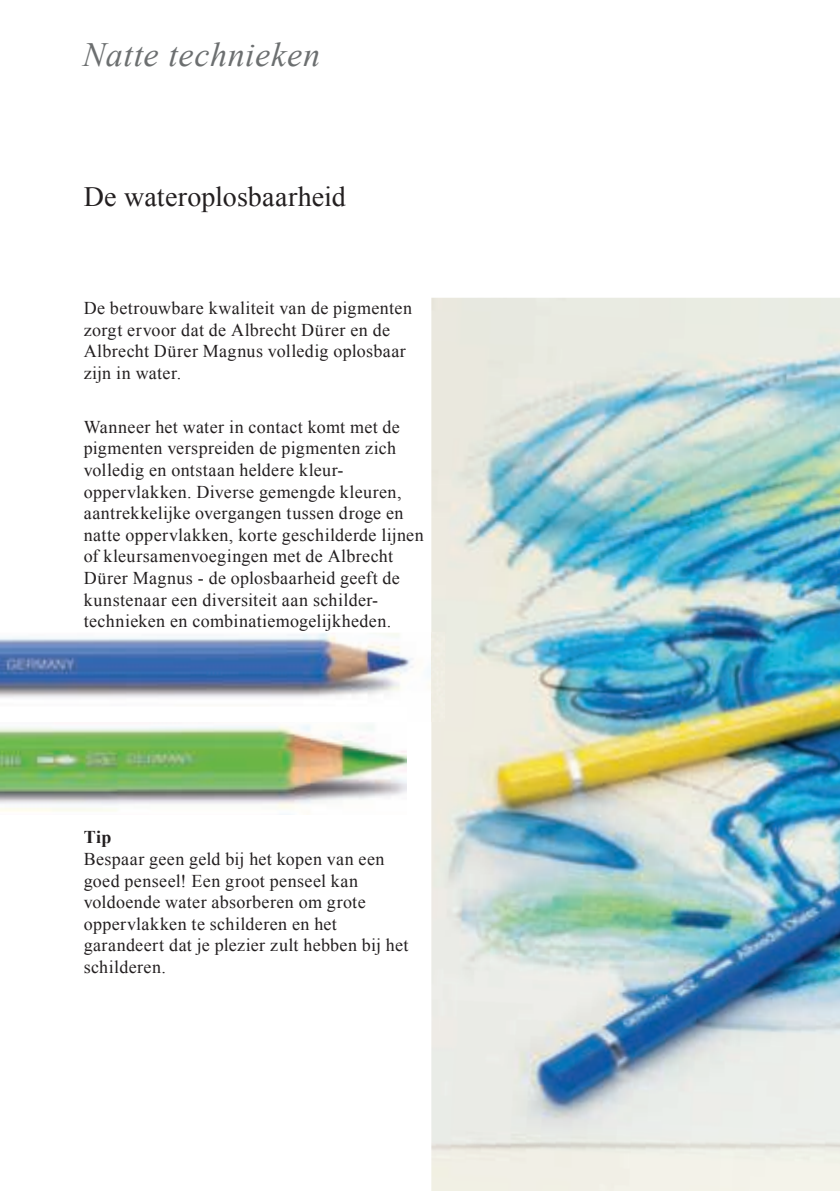
<style>
.page{position:relative;width:840px;height:1191px;background:#fff}
.page>*{position:absolute;margin:0;border:0;box-sizing:border-box;transform-origin:0 0}
.t1{font:italic 34px "Times New Roman";letter-spacing:.02em;color:#6c6f70}
.t2{font:28px "Times New Roman";letter-spacing:.005em;color:#231f20}
.t3{font:18px/21.6px "Times New Roman";letter-spacing:.02em;color:#231f20}
.t4{font:700 18px "Times New Roman";color:#231f20}
</style>
<div class="page">
<img style="left:431px;top:298px;width:408px;height:893px">
<img style="left:0;top:632px;width:444px;height:89px">
<img style="left:0;top:708px;width:406px;height:106px">
<h1 class="t1" style="left:83px;top:42px;width:238px">Natte technieken</h1>
<h2 class="t2" style="left:84px;top:186px;width:263px">De wateroplosbaarheid</h2>
<p class="t3" style="left:84px;top:299px;width:329px">De betrouwbare kwaliteit van de pigmenten zorgt ervoor dat de Albrecht Dürer en de Albrecht Dürer Magnus volledig oplosbaar zijn in water.</p>
<p class="t3" style="left:84px;top:418px;width:341px">Wanneer het water in contact komt met de pigmenten verspreiden de pigmenten zich volledig en ontstaan heldere kleur&shy;oppervlakken. Diverse gemengde kleuren, aantrekkelijke overgangen tussen droge en natte oppervlakken, korte geschilderde lijnen of kleursamenvoegingen met de Albrecht Dürer Magnus - de oplosbaarheid geeft de kunstenaar een diversiteit aan schilder&shy;technieken en combinatiemogelijkheden.</p>
<p class="t4" style="left:84px;top:831px;width:29px">Tip</p>
<p class="t3" style="left:84px;top:850px;width:326px">Bespaar geen geld bij het kopen van een goed penseel! Een groot penseel kan voldoende water absorberen om grote oppervlakken te schilderen en het garandeert dat je plezier zult hebben bij het schilderen.</p>
</div>
